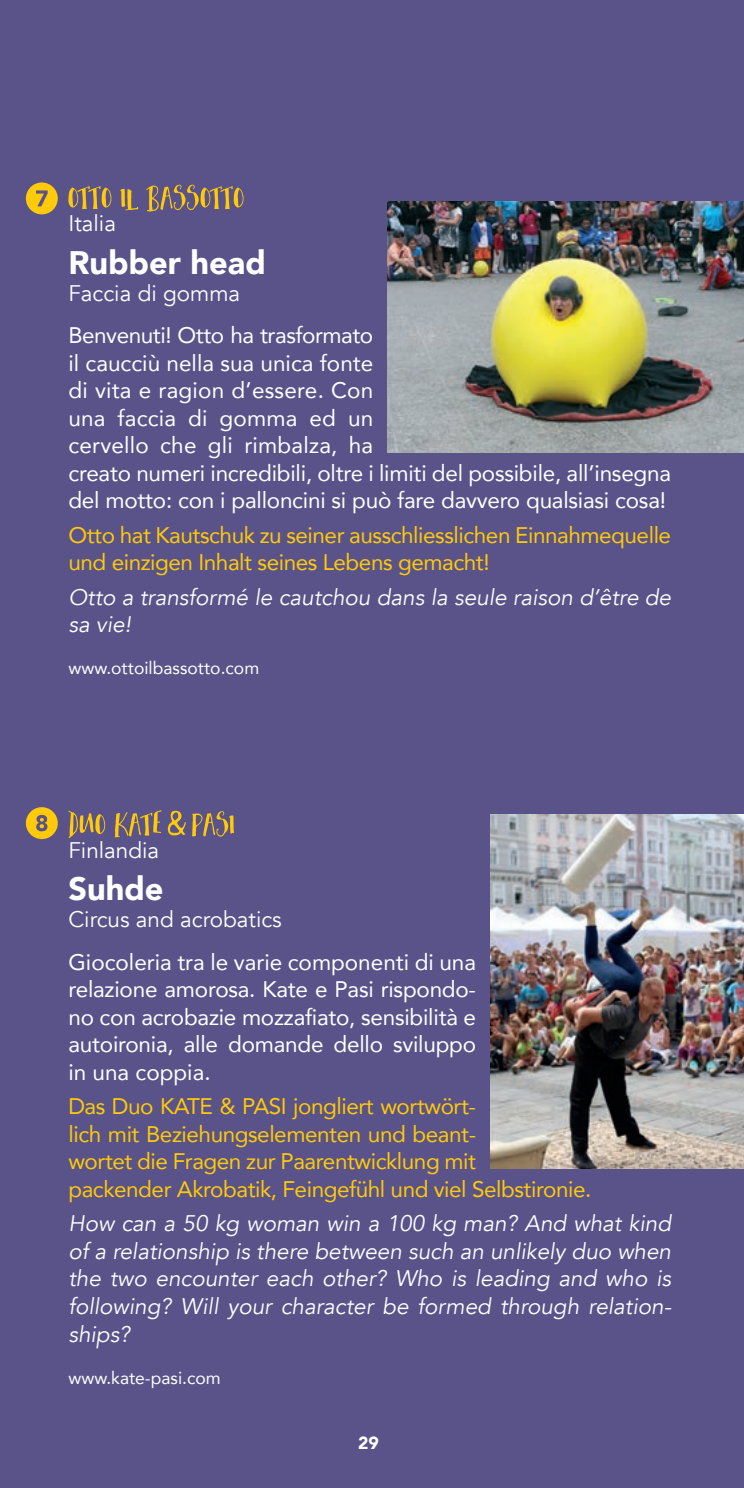
<style>
.page{position:relative;width:744px;height:1488px;background:#fff}
.page>*{position:absolute;margin:0;border:0;box-sizing:border-box;transform-origin:0 0}
.t1{font:900 32.5px "Avenir";color:#fff}
.t2{font:22.5px/27.5px "Avenir";letter-spacing:-.01em;color:#fff}
.t3{font:italic 22.5px/27.5px "Avenir";color:#fff}
.t4{font:22.5px/27.5px "Avenir";letter-spacing:-.02em;color:#feca0a}
.t5{font:22.5px "Avenir";color:#fff}
.t6{font:17.5px "Avenir";color:#fff}
.t7{font:900 17.5px "Avenir";color:#fff}
</style>
<div class="page">
<div style="left:0;top:0;width:744px;height:1487px;background:#5a5389"></div>
<svg style="left:68px;top:186px;width:43px;height:23px"></svg>
<svg style="left:120px;top:189px;width:18px;height:21px"></svg>
<svg style="left:146px;top:185px;width:97px;height:26px"></svg>
<svg style="left:68px;top:810px;width:37px;height:28px"></svg>
<svg style="left:115px;top:810px;width:46px;height:27px"></svg>
<svg style="left:192px;top:811px;width:42px;height:25px"></svg>
<svg style="left:168px;top:810px;width:18px;height:25px"></svg>
<div style="left:26px;top:182px;width:32px;height:32px;background:#feca0a;border-radius:50%"></div>
<svg style="left:36px;top:190px;width:12px;height:16px"></svg>
<div style="left:26px;top:807px;width:32px;height:32px;background:#feca0a;border-radius:50%"></div>
<svg style="left:36px;top:814px;width:11px;height:17px"></svg>
<img style="left:387px;top:201px;width:357px;height:252px">
<img style="left:490px;top:814px;width:254px;height:354px">
<p class="t5" style="left:68px;top:210px;width:49px">Italia</p>
<h1 class="t1" style="left:68px;top:234px;width:199px">Rubber head</h1>
<p class="t5" style="left:68px;top:279px;width:173px">Faccia di gomma</p>
<p class="t2" style="left:68px;top:321px;width:604px">Benvenuti! Otto ha trasformato<br>il caucciù nella sua unica fonte<br>di vita e ragion d’essere. Con<br>una faccia di gomma ed un<br>cervello che gli rimbalza, ha<br>creato numeri incredibili, oltre i limiti del possibile, all’insegna del motto: con i palloncini si può fare davvero qualsiasi cosa!</p>
<p class="t4" style="left:68px;top:520px;width:604px">Otto hat Kautschuk zu seiner ausschliesslichen Einnahmequelle und einzigen Inhalt seines Lebens gemacht!</p>
<p class="t3" style="left:68px;top:583px;width:604px">Otto a transformé le cautchou dans la seule raison d’être de sa vie!</p>
<p class="t6" style="left:68px;top:654px;width:192px">www.ottoilbassotto.com</p>
<p class="t5" style="left:68px;top:836px;width:92px">Finlandia</p>
<h1 class="t1" style="left:68px;top:860px;width:97px">Suhde</h1>
<p class="t5" style="left:68px;top:905px;width:215px">Circus and acrobatics</p>
<p class="t2" style="left:68px;top:947px;width:409px;text-align:justify">Giocoleria tra le varie componenti di una relazione amorosa. Kate e Pasi rispondo&shy;no con acrobazie mozzafiato, sensibilità e autoironia, alle domande dello sviluppo in una coppia.</p>
<p class="t4" style="left:68px;top:1091px;width:524px">Das Duo KATE &amp; PASI jongliert wortwört-<br>lich mit Beziehungselementen und beant-<br>wortet die Fragen zur Paarentwicklung mit<br>packender Akrobatik, Feingefühl und viel Selbstironie.</p>
<p class="t3" style="left:68px;top:1210px;width:604px;text-align:justify">How can a 50 kg woman win a 100 kg man? And what kind of a relationship is there between such an unlikely duo when the two encounter each other? Who is leading and who is following? Will your character be formed through relation&shy;ships?</p>
<p class="t6" style="left:68px;top:1363px;width:154px">www.kate-pasi.com</p>
<p class="t7" style="left:358px;top:1427px;width:22px">29</p>
</div>
